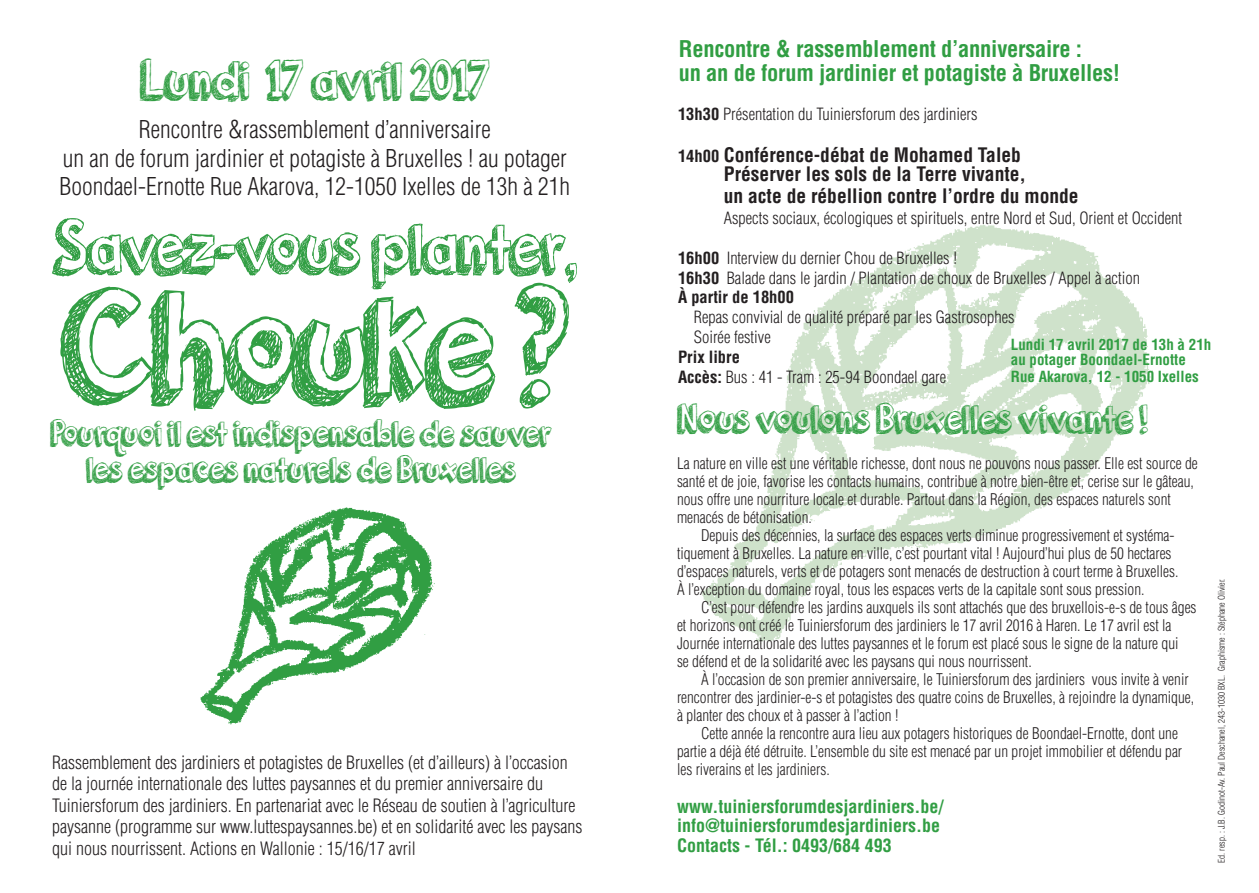
<style>
.page{position:relative;width:1259px;height:893px;background:#fff}
.page>*{position:absolute;margin:0;border:0;box-sizing:border-box;transform-origin:0 0}
.t1{font:168px "orangejuice";letter-spacing:-.01em;color:#319e43;scale:.82 1}
.t2{font:78.6px "orangejuice";letter-spacing:-.03em;color:#319e43;scale:.82 1}
.t3{font:58.5px "orangejuice";letter-spacing:-.02em;color:#319e43;scale:.82 1}
.t4{font:43.5px "orangejuice";letter-spacing:-.03em;color:#319e43;scale:.84 1}
.t5{font:39px "orangejuice";letter-spacing:-.02em;color:#319e43;scale:.82 1}
.t6{font:300 condensed 24px/28.8px "Helvetica";color:#231f20}
.t7{font:700 condensed 22.5px "Helvetica";letter-spacing:-.01em;color:#319e43}
.t8{font:700 condensed 19.5px/19.5px "Helvetica";color:#231f20;text-align:right}
.t9{font:300 condensed 18px/21.6px "Helvetica";color:#231f20}
.t10{font:700 condensed 18px "Helvetica";color:#319e43}
.t11{font:300 condensed 16.5px "Helvetica";color:#231f20}
.t12{font:700 condensed 16.5px "Helvetica";color:#231f20}
.t13{font:300 condensed 15.75px/18px "Helvetica";color:#231f20}
.t14{font:700 condensed 15px "Helvetica";color:#319e43}
.t15{font:300 condensed 9px "Helvetica";color:#231f20}
.s1{font-weight:700}
.s2{font-size:16.5px}
</style>
<div class="page">
<img style="left:702px;top:224px;width:451px;height:421px">
<img style="left:200px;top:507px;width:235px;height:218px">
<p class="t3" style="left:140px;top:40px;width:427px">Lundi 17 avril 2017</p>
<p class="t6" style="left:139px;top:115px;width:353px">Rencontre &amp;rassemblement d’anniversaire</p>
<p class="t6" style="left:59px;top:143px;width:512px">un an de forum jardinier et potagiste à Bruxelles ! au potager<br>Boondael-Ernotte Rue Akarova, 12-1050 Ixelles de 13h à 21h</p>
<p class="t2" style="left:52px;top:193px;width:641px">Savez-vous planter,</p>
<p class="t1" style="left:61px;top:230px;width:620px">Chouke ?</p>
<p class="t5" style="left:50px;top:406px;width:612px">Pourquoi il est indispensable de sauver</p>
<p class="t5" style="left:86px;top:442px;width:526px">les espaces naturels de Bruxelles</p>
<p class="t9" style="left:52px;top:751px;width:517px">Rassemblement des jardiniers et potagistes de Bruxelles (et d’ailleurs) à l’occasion</p>
<p class="t9" style="left:52px;top:773px;width:532px">de la journée internationale des luttes paysannes et du premier anniversaire du Tuiniersforum des jardiniers. En partenariat avec le Réseau de soutien à l’agriculture paysanne (programme sur www.luttespaysannes.be) et en solidarité avec les paysans qui nous nourrissent. Actions en Wallonie : 15/16/17 avril</p>
<p class="t7" style="left:679px;top:34px;width:405px">Rencontre &amp; rassemblement d’anniversaire :</p>
<p class="t7" style="left:679px;top:58px;width:443px">un an de forum jardinier et potagiste à Bruxelles!</p>
<p class="t11" style="left:678px;top:104px;width:301px"><span class="s1">13h30</span> Présentation du Tuiniersforum des jardiniers</p>
<p class="t8" style="left:678px;top:145px;width:349px"><span class="s2">14h00</span> Conférence-débat de Mohamed Taleb<br>Préserver les sols de la Terre vivante,</p>
<p class="t8" style="left:724px;top:186px;width:356px">un acte de rébellion contre l’ordre du monde</p>
<p class="t11" style="left:724px;top:208px;width:460px">Aspects sociaux, écologiques et spirituels, entre Nord et Sud, Orient et Occident</p>
<p class="t11" style="left:678px;top:248px;width:280px"><span class="s1">16h00</span> Interview du dernier Chou de Bruxelles !</p>
<p class="t11" style="left:678px;top:267px;width:463px"><span class="s1">16h30</span> Balade dans le jardin / Plantation de choux de Bruxelles / Appel à action</p>
<p class="t12" style="left:678px;top:287px;width:117px">À partir de 18h00</p>
<p class="t11" style="left:694px;top:307px;width:322px">Repas convivial de qualité préparé par les Gastrosophes</p>
<p class="t11" style="left:694px;top:327px;width:78px">Soirée festive</p>
<p class="t12" style="left:678px;top:346px;width:63px">Prix libre</p>
<p class="t11" style="left:678px;top:366px;width:270px"><span class="s1">Accès:</span> Bus : 41 - Tram : 25-94 Boondael gare</p>
<p class="t4" style="left:677px;top:389px;width:562px">Nous voulons Bruxelles vivante !</p>
<p class="t13" style="left:677px;top:454px;width:522px">La nature en ville est une véritable richesse, dont nous ne pouvons nous passer. Elle est source de santé et de joie, favorise les contacts humains, contribue à notre bien-être et, cerise sur le gâteau, nous offre une nourriture locale et durable. Partout dans la Région, des espaces naturels sont menacés de bétonisation.</p>
<p class="t13" style="left:677px;top:526px;width:503px;text-indent:24px">Depuis des décennies, la surface des espaces verts diminue progressivement et systéma&shy;tiquement à Bruxelles. La nature en ville, c’est pourtant vital ! Aujourd’hui plus de 50 hectares d’espaces naturels, verts et de potagers sont menacés de destruction à court terme à Bruxelles.<br>À l’exception du domaine royal, tous les espaces verts de la capitale sont sous pression.</p>
<p class="t13" style="left:677px;top:598px;width:521px;text-indent:24px">C’est pour défendre les jardins auxquels ils sont attachés que des bruxellois-e-s de tous âges et horizons ont créé le Tuiniersforum des jardiniers le 17 avril 2016 à Haren. Le 17 avril est la Journée internationale des luttes paysannes et le forum est placé sous le signe de la nature qui<br>se défend et de la solidarité avec les paysans qui nous nourrissent.</p>
<p class="t13" style="left:677px;top:670px;width:518px;text-indent:24px">À l’occasion de son premier anniversaire, le Tuiniersforum des jardiniers vous invite à venir rencontrer des jardinier-e-s et potagistes des quatre coins de Bruxelles, à rejoindre la dynamique, à planter des choux et à passer à l’action !</p>
<p class="t13" style="left:677px;top:724px;width:507px;text-indent:24px">Cette année la rencontre aura lieu aux potagers historiques de Boondael-Ernotte, dont une partie a déjà été détruite. L’ensemble du site est menacé par un projet immobilier et défendu par les riverains et les jardiniers.</p>
<p class="t10" style="left:677px;top:795px;width:268px">www.tuiniersforumdesjardiniers.be/</p>
<p class="t10" style="left:677px;top:814px;width:264px">info@tuiniersforumdesjardiniers.be</p>
<p class="t10" style="left:677px;top:834px;width:216px">Contacts - Tél.: 0493/684 493</p>
<p class="t14" style="left:1011px;top:335px;width:202px">Lundi 17 avril 2017 de 13h à 21h</p>
<p class="t14" style="left:1011px;top:350px;width:177px">au potager Boondael-Ernotte</p>
<p class="t14" style="left:1011px;top:367px;width:189px">Rue Akarova, 12 - 1050 Ixelles</p>
<p class="t15" style="left:1216px;top:863px;width:286px;rotate:-90deg">Ed. resp. : J.B. Godinot-Av. Paul Deschanel, 243-1030 BXL. Graphisme : Stéphane Olivier.</p>
</div>
